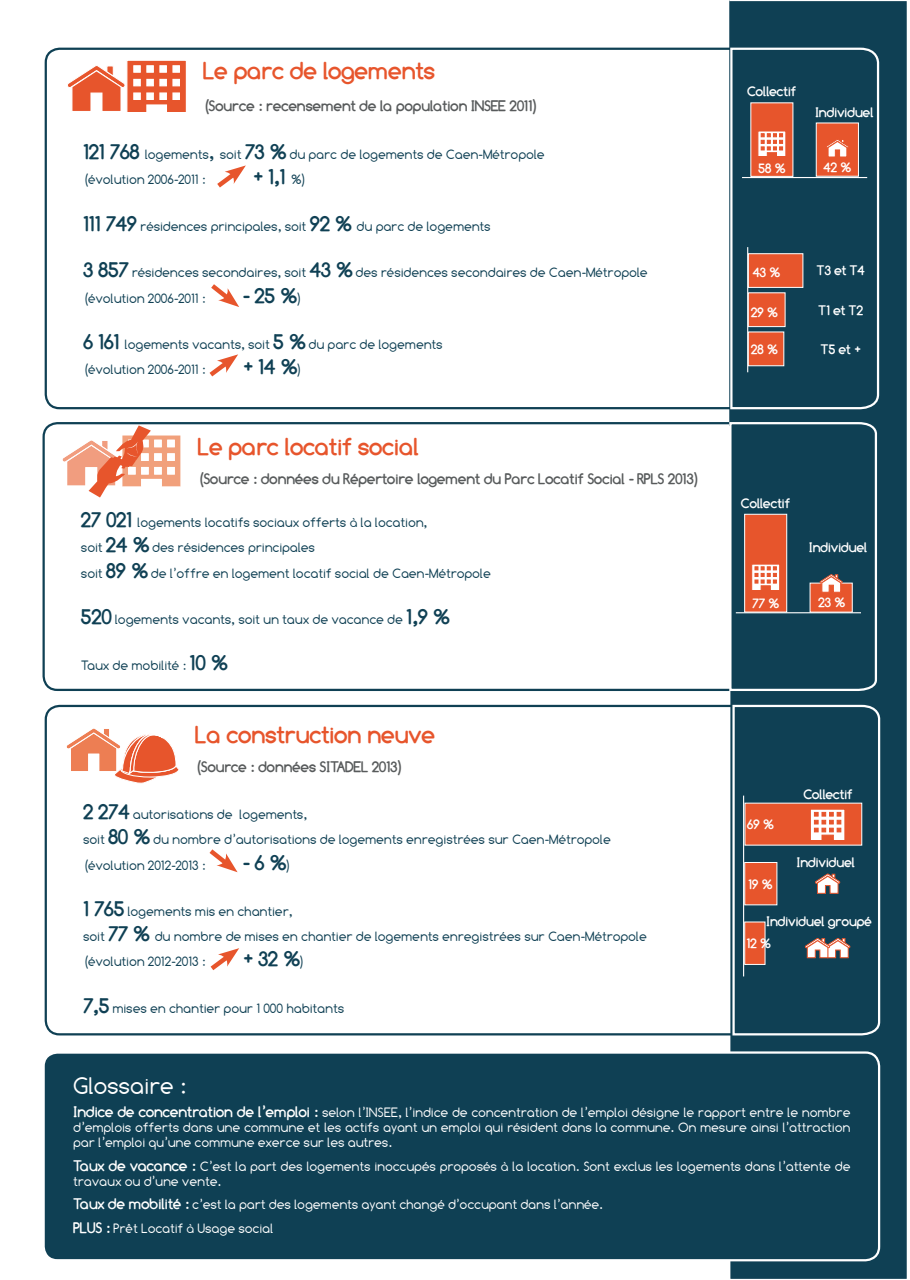
<style>
.page{position:relative;width:910px;height:1280px;background:#fff}
.page>*{position:absolute;margin:0;border:0;box-sizing:border-box;transform-origin:0 0}
.t1{font:700 24px "Comfortaa";color:#e7552c}
.t2{font:24px "Comfortaa";color:#fff}
.t3{font:700 21px "Comfortaa";color:#0f4054}
.t4{font:700 15px "Comfortaa";color:#585b5c}
.t5{font:13.5px/25.2px "Comfortaa";color:#0f4054}
.t6{font:13.5px/15px "Comfortaa";color:#fff}
.t7{font:700 13.5px "Comfortaa";color:#fff}
.s1{font-weight:700;font-size:21px}
.s2{font-size:21px}
.s3{font-weight:400;font-size:13.5px}
.s4{font-weight:700;font-size:15px}
</style>
<div class="page">
<svg style="left:727px;top:0;width:180px;height:1279px;background:#1c4a5d"></svg>
<div style="left:44px;top:1052px;width:835px;height:208px;background:#0f4054;border-radius:14px"></div>
<div style="left:43px;top:1051px;width:837px;height:210px;border:2px solid #fff;border-radius:14px"></div>
<svg style="left:68px;top:60px;width:118px;height:52px"></svg>
<svg style="left:729px;top:46px;width:151px;height:364px;background:#1b4a5c"></svg>
<svg style="left:211px;top:284px;width:28px;height:23px"></svg>
<svg style="left:217px;top:165px;width:29px;height:23px"></svg>
<svg style="left:209px;top:354px;width:29px;height:23px"></svg>
<div style="left:751px;top:103px;width:42px;height:74px;background:#e7552c"></div>
<div style="left:816px;top:123px;width:43px;height:53px;background:#e7552c;border:1px solid #fff"></div>
<hr style="left:742px;top:177px;width:125px;height:1px;background:#fff">
<svg style="left:758px;top:131px;width:28px;height:25px"></svg>
<svg style="left:827px;top:140px;width:21px;height:17px"></svg>
<hr style="left:747px;top:247px;width:1px;height:125px;background:#fff">
<div style="left:748px;top:254px;width:55px;height:34px;background:#e7552c;border:1px solid #fff"></div>
<div style="left:748px;top:293px;width:37px;height:34px;background:#e7552c;border:1px solid #fff"></div>
<div style="left:748px;top:332px;width:36px;height:34px;background:#e7552c;border:1px solid #fff"></div>
<div style="left:43px;top:422px;width:802px;height:269px;border:2px solid #0f4054;border-radius:14px"></div>
<svg style="left:62px;top:425px;width:119px;height:73px"></svg>
<svg style="left:728px;top:421px;width:150px;height:271px;background:#3f5661"></svg>
<svg style="left:731px;top:704px;width:150px;height:332px;background:#19485b"></svg>
<svg style="left:66px;top:728px;width:113px;height:56px"></svg>
<svg style="left:209px;top:849px;width:29px;height:23px"></svg>
<svg style="left:210px;top:948px;width:29px;height:23px"></svg>
<hr style="left:743px;top:796px;width:1px;height:180px;background:#fff">
<div style="left:745px;top:803px;width:117px;height:42px;background:#e7552c"></div>
<div style="left:745px;top:862px;width:32px;height:43px;background:#e7552c"></div>
<div style="left:745px;top:922px;width:20px;height:42px;background:#e7552c"></div>
<svg style="left:810px;top:809px;width:35px;height:30px"></svg>
<svg style="left:815px;top:873px;width:25px;height:21px"></svg>
<svg style="left:805px;top:938px;width:45px;height:20px"></svg>
<h1 class="t1" style="left:203px;top:56px;width:233px">Le parc de logements</h1>
<p class="t4" style="left:203px;top:97px;width:336px">(Source : recensement de la population INSEE 2011)</p>
<p class="t5" style="left:83px;top:142px;width:463px"><span class="s1">121 768</span> logements<span class="s2">,</span> soit <span class="s1">73 %</span> du parc de logements de Caen-Métropole (évolution 2006-2011 :</p>
<h2 class="t3" style="left:253px;top:165px;width:55px">+ 1,1 <span class="s3">%)</span></h2>
<p class="t5" style="left:83px;top:214px;width:409px"><span class="s1">111 749</span> résidences principales, soit <span class="s1">92 %</span> du parc de logements</p>
<p class="t5" style="left:83px;top:260px;width:566px"><span class="s1">3 857</span> résidences secondaires, soit <span class="s1">43 %</span> des résidences secondaires de Caen-Métropole (évolution 2006-2011 :</p>
<h2 class="t3" style="left:243px;top:283px;width:61px">- 25 %<span class="s3">)</span></h2>
<p class="t5" style="left:83px;top:332px;width:361px"><span class="s1">6 161</span> logements vacants, soit <span class="s1">5 %</span> du parc de logements (évolution 2006-2011 :</p>
<h2 class="t3" style="left:243px;top:355px;width:61px">+ 14 %<span class="s3">)</span></h2>
<h1 class="t1" style="left:198px;top:433px;width:222px">Le parc locatif social</h1>
<p class="t4" style="left:198px;top:470px;width:503px">(Source : données du Répertoire logement du Parc Locatif Social - RPLS 2013)</p>
<p class="t5" style="left:81px;top:510px;width:411px"><span class="s1">27 021</span> logements locatifs sociaux offerts à la location,<br>soit <span class="s1">24 %</span> des résidences principales<br>soit <span class="s1">89 %</span> de l’offre en logement locatif social de Caen-Métropole</p>
<p class="t5" style="left:81px;top:607px;width:370px"><span class="s1">520</span> logements vacants, soit un taux de vacance de <span class="s1">1,9 %</span></p>
<p class="t5" style="left:81px;top:653px;width:148px">Taux de mobilité : <span class="s1">10 %</span></p>
<h1 class="t1" style="left:196px;top:721px;width:241px">La construction neuve</h1>
<p class="t4" style="left:196px;top:758px;width:209px">(Source : données SITADEL 2013)</p>
<p class="t5" style="left:83px;top:802px;width:529px"><span class="s1">2 274</span> autorisations de logements,<br>soit <span class="s1">80 %</span> du nombre d’autorisations de logements enregistrées sur Caen-Métropole (évolution 2012-2013 :</p>
<h2 class="t3" style="left:243px;top:850px;width:50px">- 6 %<span class="s3">)</span></h2>
<p class="t5" style="left:83px;top:899px;width:565px"><span class="s1">1 765</span> logements mis en chantier,<br>soit <span class="s1">77 %</span> du nombre de mises en chantier de logements enregistrées sur Caen-Métropole (évolution 2012-2013 :</p>
<h2 class="t3" style="left:243px;top:947px;width:64px">+ 32 %<span class="s3">)</span></h2>
<p class="t5" style="left:83px;top:995px;width:262px"><span class="s1">7,5</span> mises en chantier pour 1 000 habitants</p>
<p class="t7" style="left:747px;top:83px;width:51px">Collectif</p>
<p class="t7" style="left:815px;top:105px;width:60px">Individuel</p>
<p class="t7" style="left:758px;top:160px;width:28px">58 %</p>
<p class="t7" style="left:824px;top:160px;width:29px">42 %</p>
<p class="t7" style="left:753px;top:264px;width:29px">43 %</p>
<p class="t7" style="left:751px;top:304px;width:28px">29 %</p>
<p class="t7" style="left:751px;top:342px;width:28px">28 %</p>
<p class="t7" style="left:817px;top:262px;width:49px">T3 et T4</p>
<p class="t7" style="left:819px;top:302px;width:46px">T1 et T2</p>
<p class="t7" style="left:821px;top:342px;width:41px">T5 et +</p>
<p class="t7" style="left:741px;top:495px;width:51px">Collectif</p>
<p class="t7" style="left:809px;top:540px;width:60px">Individuel</p>
<p class="t7" style="left:752px;top:595px;width:28px">77 %</p>
<p class="t7" style="left:818px;top:595px;width:28px">23 %</p>
<p class="t7" style="left:747px;top:816px;width:28px">69 %</p>
<p class="t7" style="left:748px;top:876px;width:25px">19 %</p>
<p class="t7" style="left:804px;top:787px;width:51px">Collectif</p>
<p class="t7" style="left:797px;top:855px;width:60px">Individuel</p>
<p class="t7" style="left:766px;top:914px;width:107px">Individuel groupé</p>
<p class="t7" style="left:747px;top:935px;width:26px">12 %</p>
<h1 class="t2" style="left:74px;top:1072px;width:115px">Glossaire :</h1>
<p class="t6" style="left:74px;top:1105px;width:779px;text-align:justify"><span class="s4">Indice de concentration de l’emploi :</span> selon l’INSEE, l’indice de concentration de l’emploi désigne le rapport entre le nombre d’emplois offerts dans une commune et les actifs ayant un emploi qui résident dans la commune. On mesure ainsi l’attraction par l’emploi qu’une commune exerce sur les autres.</p>
<p class="t6" style="left:74px;top:1159px;width:779px"><span class="s4">Taux de vacance :</span> C’est la part des logements inoccupés proposés à la location. Sont exclus les logements dans l’attente de travaux ou d’une vente.</p>
<p class="t6" style="left:74px;top:1193px;width:531px;line-height:23.5px"><span class="s4">Taux de mobilité :</span> c’est la part des logements ayant changé d’occupant dans l’année.<br><span class="s4">PLUS :</span> Prêt Locatif à Usage social</p>
</div>
